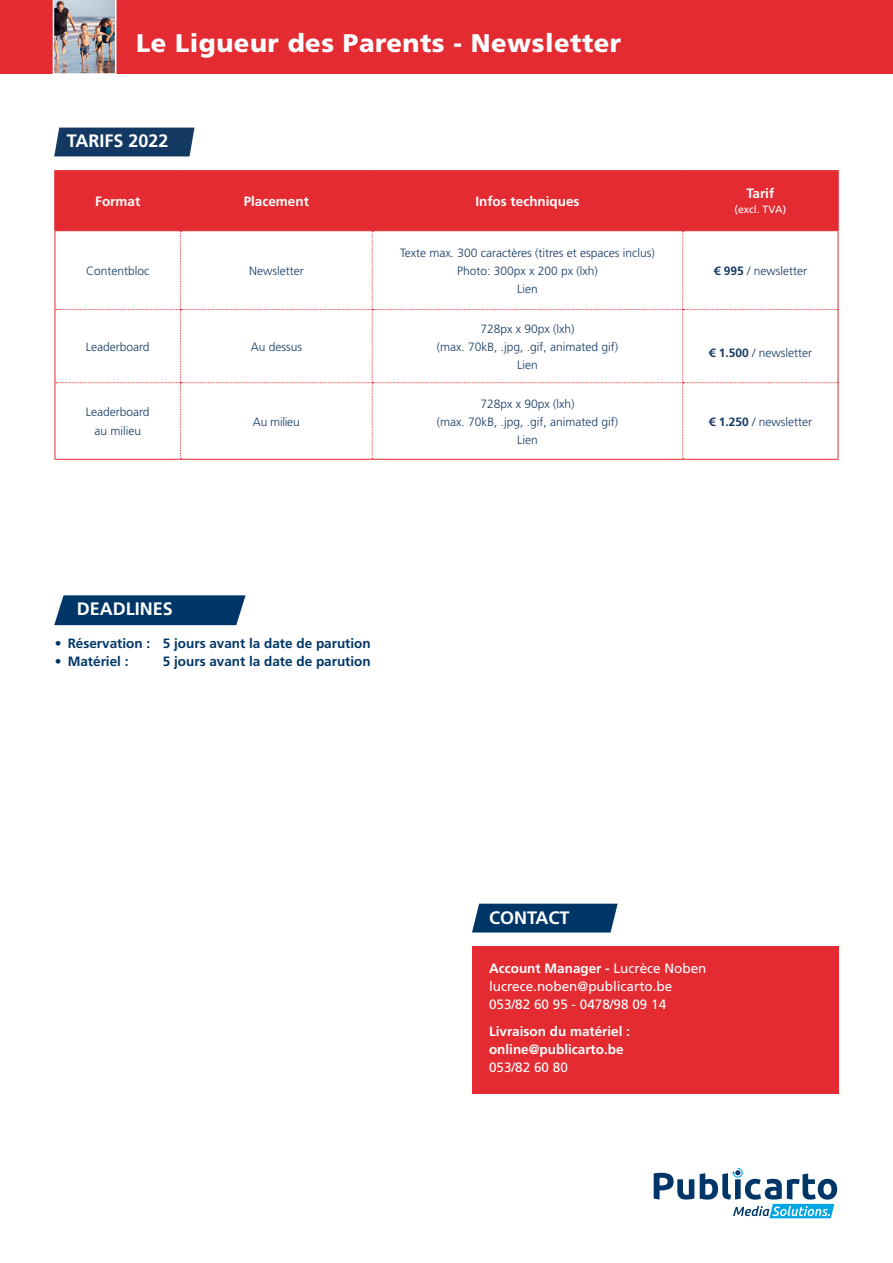
<style>
.page{position:relative;width:893px;height:1263px;background:#fff}
.page>*{position:absolute;margin:0;border:0;box-sizing:border-box;transform-origin:0 0}
.t1{font:900 25.5px "Frutiger LT Std";letter-spacing:.02em;color:#fff}
.t2{font:700 18px "Frutiger LT Std";color:#fff}
.t3{font:700 13.5px "Frutiger LT Std";color:#fff}
.t4{font:700 13.5px "Frutiger LT Std";color:#003667}
.t5{font:13.5px "Frutiger LT Std";color:#fff}
.t6{font:300 12px/18px "Frutiger LT Std";color:#133963;text-align:center}
.t7{font:300 12px "Frutiger LT Std";letter-spacing:-.02em;color:#133963}
.t8{font:10.5px "Frutiger LT Std";color:#fff}
.s1{font-weight:700}
.s2{font-weight:300}
.s3{font-weight:400}
</style>
<div class="page">
<div style="left:54px;top:128px;width:141px;height:28px;background:#133963"></div>
<svg style="left:654px;top:1173px;width:40px;height:26px"></svg>
<svg style="left:700px;top:1168px;width:137px;height:50px"></svg>
<div style="left:0;top:0;width:893px;height:73px;background:#e42b32"></div>
<img style="left:52px;top:0;width:65px;height:74px">
<div style="left:56px;top:172px;width:781px;height:58px;background:#e42b32"></div>
<hr style="left:54px;top:170px;width:127px;height:2px;background:#e42b32">
<hr style="left:54px;top:172px;width:2px;height:58px;background:#e42b32">
<hr style="left:181px;top:170px;width:191px;height:2px;background:#e42b32">
<hr style="left:372px;top:170px;width:311px;height:2px;background:#e42b32">
<hr style="left:683px;top:170px;width:156px;height:2px;background:#e42b32">
<hr style="left:837px;top:172px;width:2px;height:58px;background:#e42b32">
<hr style="left:55px;top:230px;width:126px;height:1px;background:#e42b32">
<hr style="left:55px;top:231px;width:1px;height:79px;background:#e42b32">
<hr style="left:55px;top:310px;width:1px;height:73px;background:#e42b32">
<hr style="left:55px;top:383px;width:1px;height:76px;background:#e42b32">
<hr style="left:55px;top:459px;width:126px;height:1px;background:#e42b32">
<hr style="left:181px;top:230px;width:191px;height:1px;background:#e42b32">
<hr style="left:181px;top:459px;width:191px;height:1px;background:#e42b32">
<hr style="left:372px;top:230px;width:311px;height:1px;background:#e42b32">
<hr style="left:372px;top:459px;width:311px;height:1px;background:#e42b32">
<hr style="left:683px;top:230px;width:155px;height:1px;background:#e42b32">
<hr style="left:838px;top:231px;width:1px;height:79px;background:#e42b32">
<hr style="left:838px;top:310px;width:1px;height:73px;background:#e42b32">
<hr style="left:838px;top:383px;width:1px;height:76px;background:#e42b32">
<hr style="left:683px;top:459px;width:155px;height:1px;background:#e42b32">
<svg style="left:56px;top:231px;width:782px;height:228px"></svg>
<svg style="left:54px;top:595px;width:192px;height:30px;background:#104270"></svg>
<div style="left:472px;top:904px;width:146px;height:28px;background:#003667"></div>
<div style="left:472px;top:946px;width:367px;height:148px;background:#e42b32"></div>
<p class="t1" style="left:136px;top:28px;width:487px">Le Ligueur des Parents - Newsletter</p>
<p class="t2" style="left:67px;top:130px;width:103px">TARIFS 2022</p>
<p class="t3" style="left:95px;top:193px;width:47px">Format</p>
<p class="t3" style="left:244px;top:193px;width:67px">Placement</p>
<p class="t3" style="left:475px;top:193px;width:106px">Infos techniques</p>
<p class="t6" style="left:86px;top:262px;width:65px">Contentbloc</p>
<p class="t6" style="left:249px;top:262px;width:56px">Newsletter</p>
<p class="t6" style="left:86px;top:338px;width:65px">Leaderboard</p>
<p class="t6" style="left:251px;top:338px;width:53px">Au dessus</p>
<p class="t6" style="left:86px;top:402px;width:65px;line-height:19.5px">Leaderboard au milieu</p>
<p class="t7" style="left:253px;top:415px;width:48px">Au milieu</p>
<p class="t6" style="left:400px;top:244px;width:256px">Texte max. 300 caractères (titres et espaces inclus)<br>Photo: 300px x 200 px (lxh)<br>Lien</p>
<p class="t6" style="left:437px;top:320px;width:183px">728px x 90px (lxh)<br>(max. 70kB, .jpg, .gif, animated gif)<br>Lien</p>
<p class="t6" style="left:437px;top:395px;width:183px">728px x 90px (lxh)<br>(max. 70kB, .jpg, .gif, animated gif)</p>
<p class="t6" style="left:517px;top:431px;width:22px">Lien</p>
<p class="t3" style="left:746px;top:186px;width:29px">Tarif</p>
<p class="t8" style="left:735px;top:204px;width:53px">(excl. TVA)</p>
<p class="t6" style="left:714px;top:262px;width:95px"><span class="s1">€ 995</span> / newsletter</p>
<p class="t6" style="left:709px;top:344px;width:105px"><span class="s1">€ 1.500</span> / newsletter</p>
<p class="t6" style="left:709px;top:413px;width:105px"><span class="s1">€ 1.250</span> / newsletter</p>
<p class="t2" style="left:77px;top:598px;width:98px">DEADLINES</p>
<p class="t4" style="left:55px;top:635px;width:317px"><span class="s2">•</span> Réservation : 5 jours avant la date de parution</p>
<p class="t4" style="left:55px;top:653px;width:75px"><span class="s2">•</span> Matériel :</p>
<p class="t4" style="left:163px;top:653px;width:209px">5 jours avant la date de parution</p>
<p class="t2" style="left:489px;top:907px;width:82px">CONTACT</p>
<p class="t3" style="left:489px;top:961px;width:219px">Account Manager - <span class="s3">Lucrèce Noben</span></p>
<p class="t5" style="left:489px;top:979px;width:185px">lucrece.noben@publicarto.be</p>
<p class="t5" style="left:489px;top:997px;width:179px">053/82 60 95 - 0478/98 09 14</p>
<p class="t3" style="left:489px;top:1023px;width:143px">Livraison du matériel :</p>
<p class="t3" style="left:489px;top:1041px;width:136px">online@publicarto.be</p>
<p class="t5" style="left:489px;top:1059px;width:80px">053/82 60 80</p>
</div>
